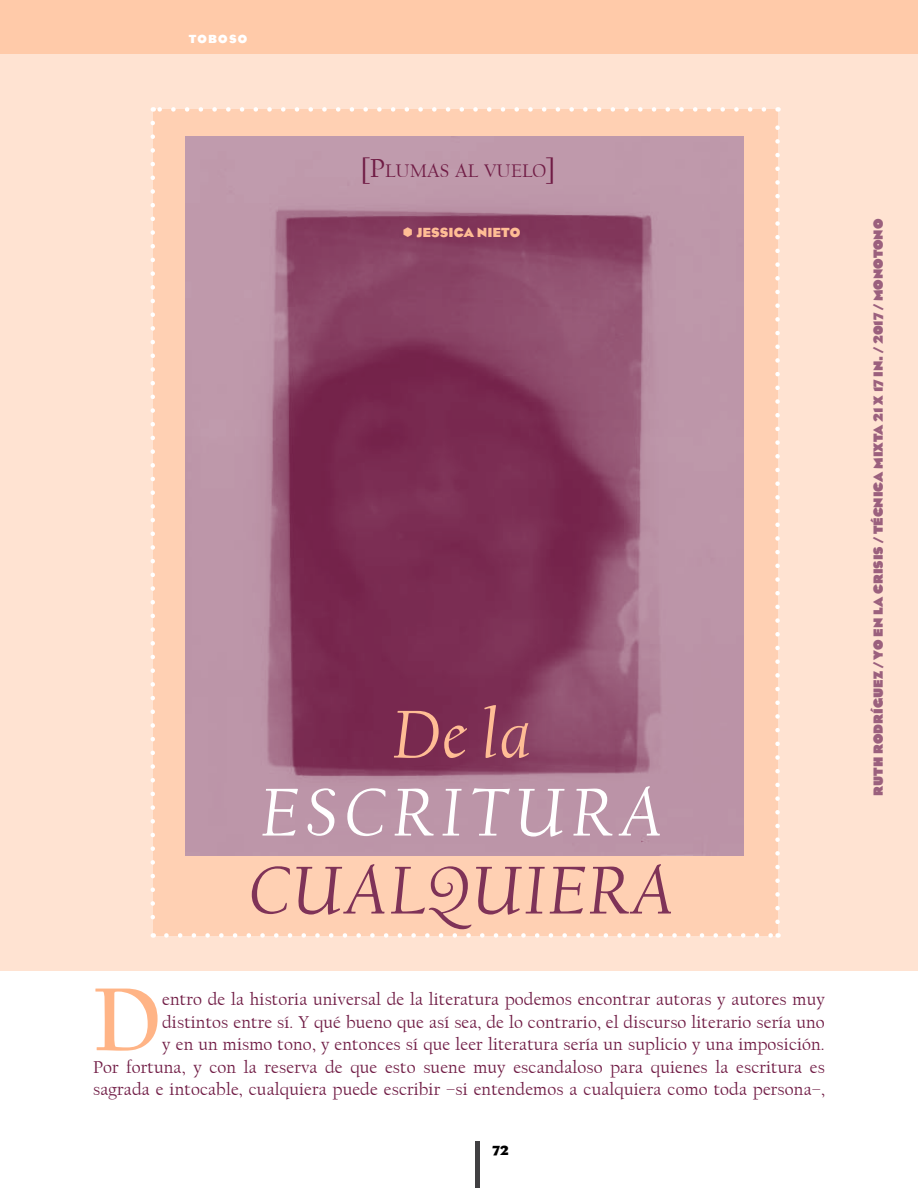
<style>
.page{position:relative;width:918px;height:1188px;background:#fff}
.page>*{position:absolute;margin:0;border:0;box-sizing:border-box;transform-origin:0 0}
.t1{font:700 93.15px "Californian FB";color:#ffb486}
.t2{font:italic 70.5px "Californian FB";letter-spacing:.02em;color:#7f3358}
.t3{font:italic 70.5px "Californian FB";letter-spacing:.095em;color:#fff}
.t4{font:italic 70.5px "Californian FB";color:#ffbd95}
.t5{font:19.05px "Californian FB";color:#701c45}
.t6{font:18px/22.5px "Californian FB";letter-spacing:.01em;color:#701c45;text-align:right}
.t7{font:900 13.5px "Eagle";color:#9b607d}
.t8{font:700 13.5px "Eagle";color:#ffbd95}
.t9{font:700 13.5px "Eagle";color:#000}
.t10{font:700 12px "Eagle";letter-spacing:.1em;color:#fff}
.s1{font-size:27.3px}
</style>
<div class="page">
<div style="left:0;top:0;width:918px;height:54px;background:#ffcaa9"></div>
<hr style="left:476px;top:1142px;width:4px;height:46px;background:#414042">
<div style="left:0;top:54px;width:918px;height:916px;background:#ffe3d2"></div>
<div style="left:153px;top:109px;width:625px;height:826px;background:#ffd0b3"></div>
<svg style="left:166px;top:933px;width:605px;height:5px"></svg>
<svg style="left:160px;top:107px;width:604px;height:5px"></svg>
<svg style="left:151px;top:123px;width:4px;height:815px"></svg>
<svg style="left:775px;top:107px;width:5px;height:815px"></svg>
<img style="left:185px;top:136px;width:558px;height:719px">
<svg style="left:404px;top:227px;width:8px;height:10px"></svg>
<p class="t10" style="left:189px;top:32px;width:60px">TOBOSO</p>
<p class="t5" style="left:360px;top:160px;width:197px"><span class="s1">[P</span>LUMAS AL VUELO<span class="s1">]</span></p>
<p class="t8" style="left:417px;top:225px;width:105px">JESSICA NIETO</p>
<h2 class="t4" style="left:394px;top:695px;width:138px">DE LA</h2>
<h2 class="t3" style="left:261px;top:773px;width:404px">ESCRITURA</h2>
<h2 class="t2" style="left:250px;top:851px;width:426px">CUALQUIERA</h2>
<h1 class="t1" style="left:93px;top:967px;width:70px">D</h1>
<p class="t6" style="left:93px;top:988px;width:733px">entro de la historia universal de la literatura podemos encontrar autoras y autores muy distintos entre sí. Y qué bueno que así sea, de lo contrario, el discurso literario sería uno<br>y en un mismo tono, y entonces sí que leer literatura sería un suplicio y una imposición.<br>Por fortuna, y con la reserva de que esto suene muy escandaloso para quienes la escritura es sagrada e intocable, cualquiera puede escribir –si entendemos a cualquiera como toda persona–,</p>
<p class="t9" style="left:492px;top:1143px;width:18px">72</p>
<p class="t7" style="left:870px;top:796px;width:577px;rotate:-90deg">RUTH RODRÍGUEZ / YO EN LA CRISIS / TÉCNICA MIXTA 21 x 17 in. / 2017 / monotono</p>
</div>
